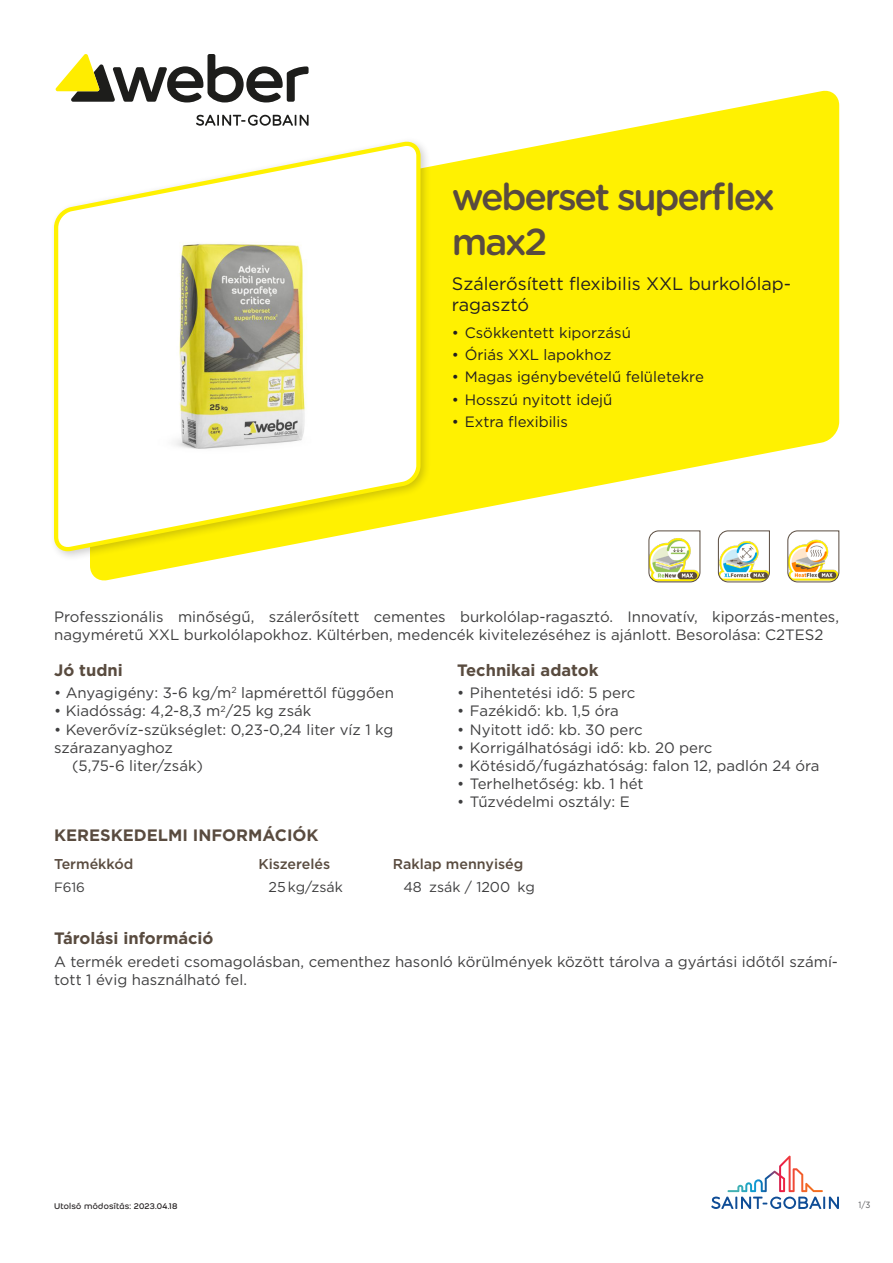
<style>
.page{position:relative;width:893px;height:1263px;background:#fff}
.page>*{position:absolute;margin:0;border:0;box-sizing:border-box;transform-origin:0 0}
.Product_Name_A-First{font:500 37.5px/45px "Gotham Rounded";letter-spacing:-.06em;color:#594b3f}
.A-Short_Description{font:18px/21.6px "Gotham";color:#231f20}
.Titles{font:700 16.5px "Gotham";color:#594b3f}
.W-Constraints___Pay{font:700 16.5px "Gotham";color:#594b3f}
.Product_Description{font:15px/18px "Gotham";color:#3e3e3f}
.Body_Text{font:15px "Gotham";color:#3e3e3f}
.W-Constraints___Pay-2{font:15px/18px "Gotham";color:#3e3e3f}
.t1{font:15px "Gotham";color:#231f20}
.column_header_1_colu{font:500 14.25px "Gotham";color:#594b3f}
.column_2{font:14.25px "Gotham";color:#3e3e3f}
.column_5{font:14.25px "Gotham";color:#3e3e3f}
.column_4{font:14.25px "Gotham";color:#3e3e3f}
.column_6{font:14.25px "Gotham";color:#3e3e3f}
.column_1{font:13.5px "Gotham";color:#3e3e3f}
.t2{font:9px "Weber";letter-spacing:.03em;color:#231f20}
.t3{font:9px "Gotham";color:#57585a;scale:.9 1}
</style>
<div class="page">
<svg style="left:711px;top:1156px;width:128px;height:53px"></svg>
<svg style="left:56px;top:54px;width:253px;height:48px"></svg>
<svg style="left:90px;top:89px;width:749px;height:492px;fill:#fff101"></svg>
<div style="left:49px;top:137px;width:383px;height:425px;background:#231f20;opacity:.22"></div>
<svg style="left:52px;top:138px;width:371px;height:417px"></svg>
<img style="left:98px;top:207px;width:278px;height:279px">
<svg style="left:648px;top:530px;width:52px;height:52px"></svg>
<svg style="left:718px;top:530px;width:52px;height:52px"></svg>
<svg style="left:787px;top:530px;width:52px;height:52px"></svg>
<p class="Product_Name_A-First" style="left:452px;top:173px;width:324px">weberset superflex max2</p>
<p class="A-Short_Description" style="left:452px;top:272px;width:341px">Szálerősített flexibilis XXL burkolólap&shy;ragasztó</p>
<p class="t1" style="left:452px;top:323px;width:180px">• Csökkentett kiporzású</p>
<p class="t1" style="left:452px;top:345px;width:161px">• Óriás XXL lapokhoz</p>
<p class="t1" style="left:452px;top:367px;width:253px">• Magas igénybevételű felületekre</p>
<p class="t1" style="left:452px;top:390px;width:162px">• Hosszú nyitott idejű</p>
<p class="t1" style="left:452px;top:412px;width:118px">• Extra flexibilis</p>
<p class="Product_Description" style="left:54px;top:607px;width:786px">Professzionális minőségű, szálerősített cementes burkolólap-ragasztó. Innovatív, kiporzás-mentes, nagyméretű XXL burkolólapokhoz. Kültérben, medencék kivitelezéséhez is ajánlott. Besorolása: C2TES2</p>
<p class="Titles" style="left:54px;top:659px;width:70px">Jó tudni</p>
<p class="Body_Text" style="left:54px;top:683px;width:341px">• Anyagigény: 3-6 kg/m<sup>2</sup> lapmérettől függően</p>
<p class="Body_Text" style="left:54px;top:701px;width:259px">• Kiadósság: 4,2-8,3 m<sup>2</sup>/25 kg zsák</p>
<p class="Body_Text" style="left:54px;top:719px;width:341px">• Keverővíz-szükséglet: 0,23-0,24 liter víz 1 kg</p>
<p class="Body_Text" style="left:54px;top:737px;width:120px">szárazanyaghoz</p>
<p class="Body_Text" style="left:72px;top:755px;width:132px">(5,75-6 liter/zsák)</p>
<p class="Titles" style="left:457px;top:659px;width:143px">Technikai adatok</p>
<p class="Product_Description" style="left:457px;top:684px;width:180px">• Pihentetési idő: 5 perc</p>
<p class="Product_Description" style="left:457px;top:702px;width:163px">• Fazékidő: kb. 1,5 óra</p>
<p class="Product_Description" style="left:457px;top:720px;width:187px">• Nyitott idő: kb. 30 perc</p>
<p class="Product_Description" style="left:457px;top:738px;width:257px">• Korrigálhatósági idő: kb. 20 perc</p>
<p class="Product_Description" style="left:457px;top:756px;width:364px">• Kötésidő/fugázhatóság: falon 12, padlón 24 óra</p>
<p class="Product_Description" style="left:457px;top:774px;width:188px">• Terhelhetőség: kb. 1 hét</p>
<p class="Product_Description" style="left:457px;top:792px;width:174px">• Tűzvédelmi osztály: E</p>
<p class="Titles" style="left:54px;top:824px;width:266px">KERESKEDELMI INFORMÁCIÓK</p>
<p class="column_header_1_colu" style="left:54px;top:854px;width:81px">Termékkód</p>
<p class="column_header_1_colu" style="left:258px;top:854px;width:73px">Kiszerelés</p>
<p class="column_header_1_colu" style="left:393px;top:854px;width:132px">Raklap mennyiség</p>
<p class="column_1" style="left:54px;top:878px;width:32px">F616</p>
<p class="column_2" style="left:269px;top:878px;width:76px">25kg/zsák</p>
<p class="column_4" style="left:403px;top:878px;width:20px">48</p>
<p class="column_5" style="left:429px;top:878px;width:83px">zsák / 1200</p>
<p class="column_6" style="left:518px;top:878px;width:19px">kg</p>
<p class="W-Constraints___Pay" style="left:54px;top:928px;width:161px">Tárolási információ</p>
<p class="W-Constraints___Pay-2" style="left:54px;top:952px;width:785px">A termék eredeti csomagolásban, cementhez hasonló körülmények között tárolva a gyártási időtől számí&shy;tott 1 évig használható fel.</p>
<p class="t2" style="left:54px;top:1199px;width:125px">Utolsó módosítás: 2023.04.18</p>
<p class="t3" style="left:858px;top:1199px;width:15px">1/3</p>
</div>
